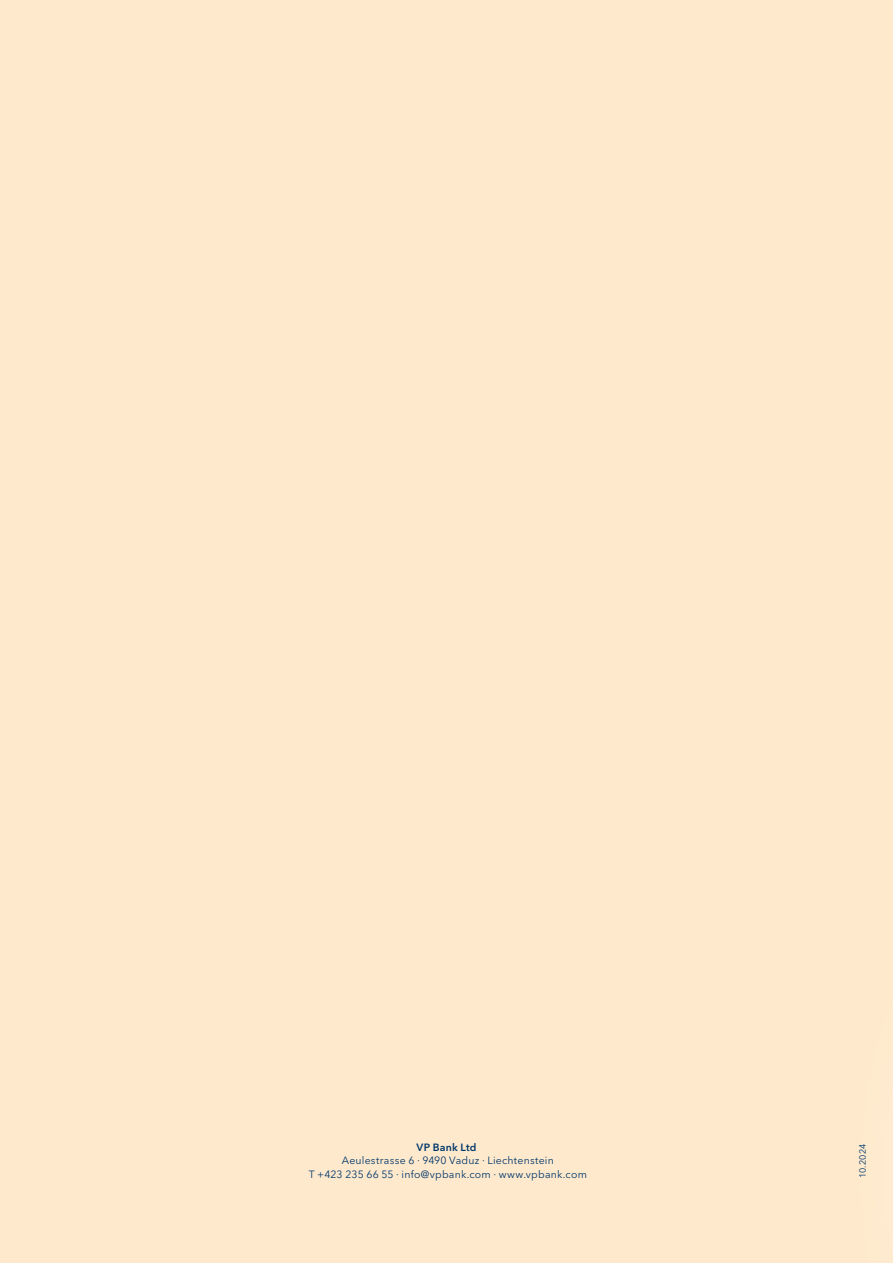
<style>
.page{position:relative;width:893px;height:1263px;background:#fee9cc}
.page>*{position:absolute;margin:0;border:0;box-sizing:border-box;transform-origin:0 0}
.t1{font:10.5px/13.5px "Avenir Next World";letter-spacing:.02em;color:#00376b;text-align:center}
.t2{font:600 10.5px "Avenir Next World";letter-spacing:.025em;color:#00376b}
.t3{font:9px "Avenir Next World";color:#00376b}
</style>
<div class="page">
<p class="t2" style="left:416px;top:1141px;width:61px">VP Bank Ltd</p>
<p class="t1" style="left:309px;top:1154px;width:280px">Aeulestrasse 6 · 9490 Vaduz · Liechtenstein<br>T +423 235 66 55 · info@vpbank.com · www.vpbank.com</p>
<p class="t3" style="left:855px;top:1178px;width:36px;rotate:-90deg">10.2024</p>
</div>
